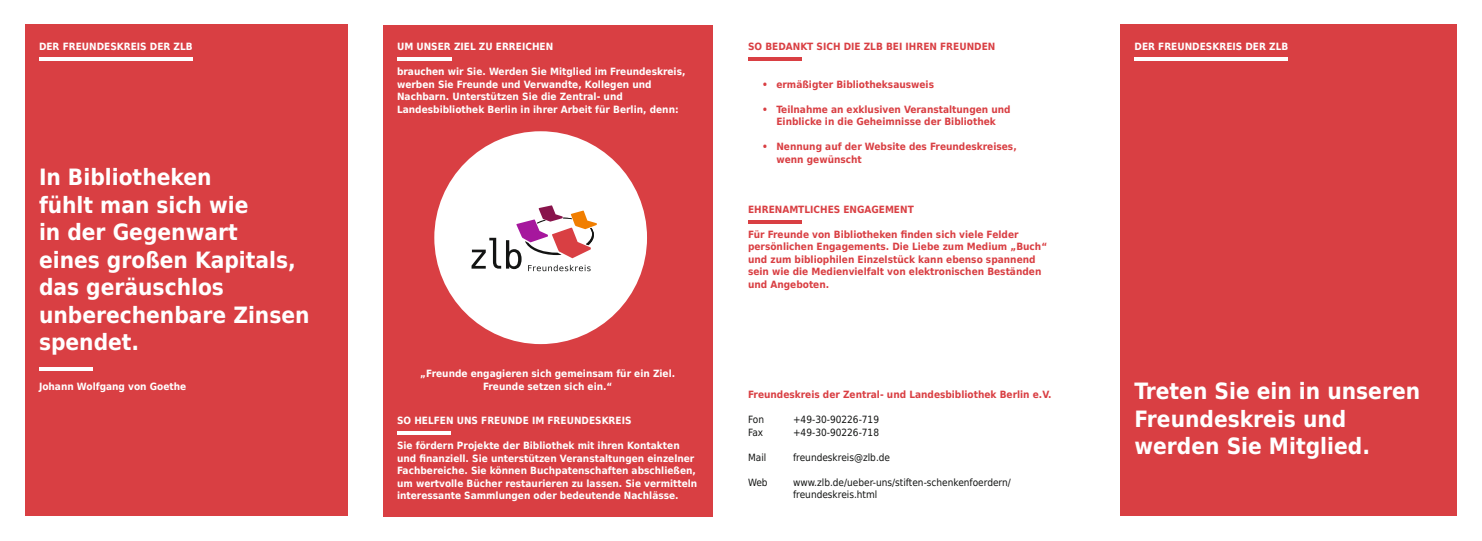
<style>
.page{position:relative;width:1482px;height:541px;background:#fff}
.page>*{position:absolute;margin:0;border:0;box-sizing:border-box;transform-origin:0 0}
.t1{font:700 22.5px/27.5px "DejaVu Sans Condensed";color:#fff}
.t2{font:700 10px/12.5px "DejaVu Sans Condensed";color:#fff}
.t3{font:700 10px/12.5px "DejaVu Sans Condensed";color:#d93f43}
.t4{font:10px/12.5px "DejaVu Sans Condensed";color:#131413}
</style>
<div class="page">
<div style="left:1120px;top:25px;width:336px;height:491px;background:#d93f43"></div>
<hr style="left:1134px;top:58px;width:153px;height:3px;background:#fff">
<div style="left:25px;top:25px;width:322px;height:491px;background:#d93f43"></div>
<hr style="left:39px;top:58px;width:154px;height:3px;background:#fff">
<svg style="left:39px;top:367px;width:53px;height:3px"></svg>
<div style="left:383px;top:25px;width:329px;height:491px;background:#d93f43"></div>
<div style="left:434px;top:131px;width:213px;height:213px;background:#fff;border-radius:50%"></div>
<svg style="left:471px;top:205px;width:126px;height:66px"></svg>
<hr style="left:397px;top:57px;width:54px;height:4px;background:#fff">
<hr style="left:397px;top:431px;width:53px;height:3px;background:#fff">
<hr style="left:748px;top:58px;width:53px;height:3px;background:#d93f43">
<hr style="left:748px;top:220px;width:53px;height:3px;background:#d93f43">
<p class="t2" style="left:39px;top:40px;width:155px">DER FREUNDESKREIS DER ZLB</p>
<h1 class="t1" style="left:39px;top:162px;width:272px">In Bibliotheken<br>fühlt man sich wie<br>in der Gegenwart<br>eines großen Kapitals, das geräuschlos unberechenbare Zinsen spendet.</h1>
<p class="t2" style="left:39px;top:380px;width:149px">Johann Wolfgang von Goethe</p>
<p class="t2" style="left:397px;top:40px;width:158px">UM UNSER ZIEL ZU ERREICHEN</p>
<p class="t2" style="left:397px;top:65px;width:290px">brauchen wir Sie. Werden Sie Mitglied im Freundeskreis, werben Sie Freunde und Verwandte, Kollegen und Nachbarn. Unterstützen Sie die Zentral- und Landesbibliothek Berlin in ihrer Arbeit für Berlin, denn:</p>
<p class="t2" style="left:420px;top:367px;width:256px;text-align:center">„Freunde engagieren sich gemeinsam für ein Ziel.<br>Freunde setzen sich ein.“</p>
<p class="t2" style="left:397px;top:413px;width:236px">SO HELFEN UNS FREUNDE IM FREUNDESKREIS</p>
<p class="t2" style="left:397px;top:438px;width:302px">Sie fördern Projekte der Bibliothek mit ihren Kontakten und finanziell. Sie unterstützen Veranstaltungen einzelner Fachbereiche. Sie können Buchpatenschaften abschließen, um wertvolle Bücher restaurieren zu lassen. Sie vermitteln interessante Sammlungen oder bedeutende Nachlässe.</p>
<p class="t3" style="left:748px;top:40px;width:249px">SO BEDANKT SICH DIE ZLB BEI IHREN FREUNDEN</p>
<p class="t3" style="left:762px;top:78px;width:173px">• ermäßigter Bibliotheksausweis</p>
<p class="t3" style="left:762px;top:103px;width:250px;text-align:center">• Teilnahme an exklusiven Veranstaltungen und<br>Einblicke in die Geheimnisse der Bibliothek</p>
<p class="t3" style="left:776px;top:140px;width:242px;text-indent:-14px">• Nennung auf der Website des Freundeskreises, wenn gewünscht</p>
<p class="t3" style="left:748px;top:203px;width:167px">EHRENAMTLICHES ENGAGEMENT</p>
<p class="t3" style="left:748px;top:228px;width:301px">Für Freunde von Bibliotheken finden sich viele Felder persönlichen Engagements. Die Liebe zum Medium „Buch“ und zum bibliophilen Einzelstück kann ebenso spannend sein wie die Medienvielfalt von elektronischen Beständen und Angeboten.</p>
<p class="t3" style="left:748px;top:388px;width:305px">Freundeskreis der Zentral- und Landesbibliothek Berlin e.V.</p>
<p class="t4" style="left:748px;top:413px;width:18px">Fon</p>
<p class="t4" style="left:793px;top:413px;width:87px">+49-30-90226-719</p>
<p class="t4" style="left:748px;top:425px;width:17px">Fax</p>
<p class="t4" style="left:793px;top:425px;width:87px">+49-30-90226-718</p>
<p class="t4" style="left:748px;top:450px;width:20px">Mail</p>
<p class="t4" style="left:793px;top:450px;width:98px">freundeskreis@zlb.de</p>
<p class="t4" style="left:748px;top:475px;width:21px">Web</p>
<p class="t4" style="left:793px;top:475px;width:219px">www.zlb.de/ueber-uns/stiften-schenkenfoerdern/ freundeskreis.html</p>
<p class="t2" style="left:1134px;top:40px;width:155px">DER FREUNDESKREIS DER ZLB</p>
<h1 class="t1" style="left:1134px;top:376px;width:287px">Treten Sie ein in unseren<br>Freundeskreis und werden Sie Mitglied.</h1>
</div>
